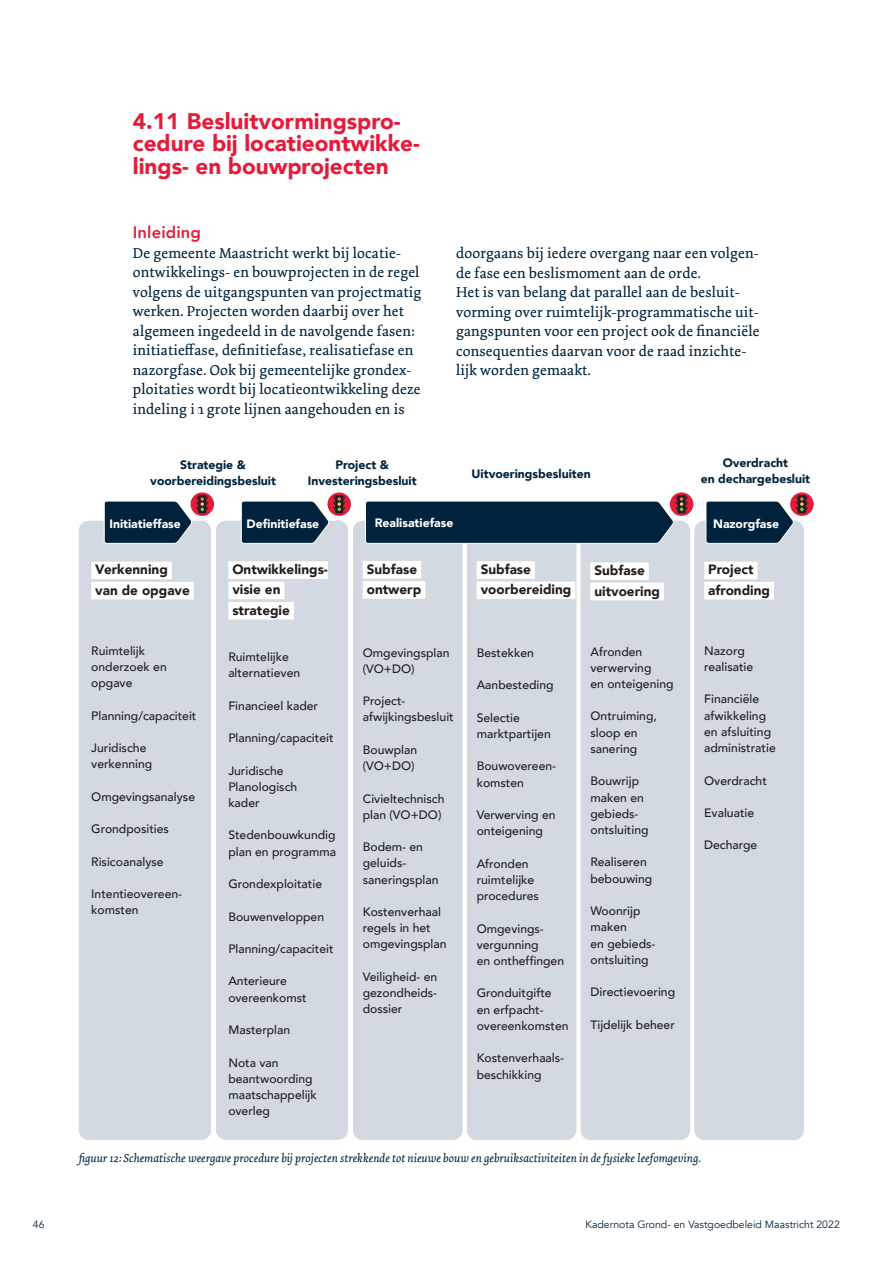
<style>
.page{position:relative;width:893px;height:1263px;background:#fff}
.page>*{position:absolute;margin:0;border:0;box-sizing:border-box;transform-origin:0 0}
.t1{font:900 22.5px/22.5px "Avenir";color:#e41c3b}
.t2{font:800 16.5px "Avenir";letter-spacing:.01em;color:#e41c3b}
.t3{font:15px/19.5px "Dolly Pro";letter-spacing:.01em;color:#00223c}
.t4{font:900 13.5px/20.2px "Avenir";color:#231f20}
.t5{font:500 12.15px/16.2px "Avenir";color:#231f20}
.t6{font:900 12.15px/16.2px "Avenir";color:#00223c;text-align:center}
.t7{font:900 12.15px "Avenir";color:#fff}
.t8{font:italic 12px "Dolly";color:#00223c}
.t9{font:10.5px "Avenir";color:#00223c}
</style>
<div class="page">
<div style="left:467px;top:521px;width:109px;height:619px;background:#d2d9e1;border-radius:10px"></div>
<div style="left:353px;top:521px;width:109px;height:619px;background:#d2d9e1;border-radius:10px"></div>
<div style="left:581px;top:521px;width:109px;height:619px;background:#d2d9e1;border-radius:10px"></div>
<div style="left:477px;top:561px;width:58px;height:18px;background:#fff"></div>
<div style="left:477px;top:581px;width:98px;height:18px;background:#fff"></div>
<div style="left:79px;top:521px;width:132px;height:619px;background:#d2d9e1;border-radius:10px"></div>
<div style="left:91px;top:562px;width:81px;height:17px;background:#fff"></div>
<div style="left:91px;top:582px;width:103px;height:17px;background:#fff"></div>
<div style="left:216px;top:521px;width:132px;height:619px;background:#d2d9e1;border-radius:10px"></div>
<div style="left:228px;top:561px;width:100px;height:18px;background:#fff"></div>
<div style="left:228px;top:582px;width:56px;height:17px;background:#fff"></div>
<div style="left:228px;top:602px;width:66px;height:17px;background:#fff"></div>
<div style="left:363px;top:561px;width:58px;height:17px;background:#fff"></div>
<div style="left:363px;top:581px;width:62px;height:18px;background:#fff"></div>
<div style="left:590px;top:562px;width:59px;height:18px;background:#fff"></div>
<div style="left:590px;top:583px;width:74px;height:17px;background:#fff"></div>
<div style="left:694px;top:521px;width:110px;height:619px;background:#d2d9e1;border-radius:10px"></div>
<div style="left:704px;top:562px;width:53px;height:17px;background:#fff"></div>
<div style="left:704px;top:582px;width:70px;height:17px;background:#fff"></div>
<svg style="left:191px;top:492px;width:23px;height:24px"></svg>
<div style="left:198px;top:495px;width:8px;height:18px;background:#231f20"></div>
<svg style="left:103px;top:497px;width:106px;height:47px"></svg>
<svg style="left:327px;top:492px;width:24px;height:24px"></svg>
<div style="left:335px;top:495px;width:8px;height:18px;background:#231f20"></div>
<svg style="left:241px;top:497px;width:105px;height:47px"></svg>
<svg style="left:670px;top:492px;width:23px;height:24px"></svg>
<div style="left:678px;top:495px;width:8px;height:18px;background:#231f20"></div>
<svg style="left:365px;top:497px;width:323px;height:47px;background:#2b455a"></svg>
<svg style="left:790px;top:492px;width:24px;height:24px"></svg>
<div style="left:798px;top:495px;width:8px;height:18px;background:#231f20"></div>
<svg style="left:705px;top:497px;width:103px;height:47px"></svg>
<h1 class="t1" style="left:133px;top:109px;width:288px">4.11 Besluitvormingspro&shy;cedure bij locatieontwikke&shy;lings- en bouwprojecten</h1>
<h2 class="t2" style="left:133px;top:220px;width:69px">Inleiding</h2>
<p class="t3" style="left:133px;top:243px;width:290px">De gemeente Maastricht werkt bij locatie&shy;ontwikkelings- en bouwprojecten in de regel volgens de uitgangspunten van projectmatig werken. Projecten worden daarbij over het algemeen ingedeeld in de navolgende fasen: initiatieffase, definitiefase, realisatiefase en nazorgfase. Ook bij gemeentelijke grondex&shy;ploitaties wordt bij locatieontwikkeling deze indeling in grote lijnen aangehouden en is</p>
<p class="t3" style="left:456px;top:243px;width:305px">doorgaans bij iedere overgang naar een volgen&shy;de fase een beslismoment aan de orde.<br>Het is van belang dat parallel aan de besluit&shy;vorming over ruimtelijk-programmatische uit&shy;gangspunten voor een project ook de financiële consequenties daarvan voor de raad inzichte&shy;lijk worden gemaakt.</p>
<p class="t6" style="left:150px;top:457px;width:127px">Strategie &amp; voorbereidingsbesluit</p>
<p class="t6" style="left:308px;top:456px;width:110px">Project &amp;<br>Investeringsbesluit</p>
<p class="t6" style="left:472px;top:466px;width:121px">Uitvoeringsbesluiten</p>
<p class="t6" style="left:701px;top:454px;width:111px">Overdracht<br>en dechargebesluit</p>
<p class="t7" style="left:109px;top:513px;width:73px">Initiatieffase</p>
<p class="t4" style="left:95px;top:559px;width:96px">Verkenning van de opgave</p>
<p class="t5" style="left:91px;top:642px;width:77px">Ruimtelijk onderzoek en opgave</p>
<p class="t5" style="left:91px;top:707px;width:107px">Planning/capaciteit</p>
<p class="t5" style="left:91px;top:739px;width:63px">Juridische verkenning</p>
<p class="t5" style="left:91px;top:788px;width:105px">Omgevingsanalyse</p>
<p class="t5" style="left:91px;top:820px;width:79px">Grondposities</p>
<p class="t5" style="left:91px;top:853px;width:74px">Risicoanalyse</p>
<p class="t5" style="left:91px;top:885px;width:92px">Intentieovereen&shy;komsten</p>
<p class="t7" style="left:247px;top:513px;width:74px">Definitiefase</p>
<p class="t4" style="left:232px;top:559px;width:97px">Ontwikkelings&shy;visie en strategie</p>
<p class="t5" style="left:228px;top:648px;width:73px">Ruimtelijke alternatieven</p>
<p class="t5" style="left:228px;top:697px;width:91px">Financieel kader</p>
<p class="t5" style="left:228px;top:729px;width:107px">Planning/capaciteit</p>
<p class="t5" style="left:228px;top:761px;width:70px">Juridische<br>Planologisch kader</p>
<p class="t5" style="left:228px;top:826px;width:109px">Stedenbouwkundig plan en programma</p>
<p class="t5" style="left:228px;top:875px;width:95px">Grondexploitatie</p>
<p class="t5" style="left:228px;top:907px;width:97px">Bouwenveloppen</p>
<p class="t5" style="left:228px;top:940px;width:107px">Planning/capaciteit</p>
<p class="t5" style="left:228px;top:972px;width:80px">Anterieure overeenkomst</p>
<p class="t5" style="left:228px;top:1021px;width:63px">Masterplan</p>
<p class="t5" style="left:228px;top:1053px;width:90px">Nota van beantwoording maatschappelijk overleg</p>
<p class="t7" style="left:375px;top:512px;width:80px">Realisatiefase</p>
<p class="t4" style="left:367px;top:559px;width:56px">Subfase ontwerp</p>
<p class="t5" style="left:363px;top:643px;width:88px">Omgevingsplan (VO+DO)</p>
<p class="t5" style="left:363px;top:692px;width:92px">Project&shy;afwijkingsbesluit</p>
<p class="t5" style="left:363px;top:741px;width:56px">Bouwplan (VO+DO)</p>
<p class="t5" style="left:363px;top:789px;width:83px">Civieltechnisch plan (VO+DO)</p>
<p class="t5" style="left:363px;top:838px;width:77px">Bodem- en geluids&shy;saneringsplan</p>
<p class="t5" style="left:363px;top:903px;width:85px">Kostenverhaal regels in het omgevingsplan</p>
<p class="t5" style="left:363px;top:968px;width:76px;text-align:justify">Veiligheid- en gezondheids&shy;dossier</p>
<p class="t4" style="left:481px;top:559px;width:92px">Subfase voorbereiding</p>
<p class="t5" style="left:477px;top:644px;width:59px">Bestekken</p>
<p class="t5" style="left:477px;top:676px;width:79px">Aanbesteding</p>
<p class="t5" style="left:477px;top:709px;width:76px">Selectie marktpartijen</p>
<p class="t5" style="left:477px;top:757px;width:81px">Bouwovereen&shy;komsten</p>
<p class="t5" style="left:477px;top:806px;width:80px">Verwerving en onteigening</p>
<p class="t5" style="left:477px;top:855px;width:64px">Afronden ruimtelijke procedures</p>
<p class="t5" style="left:477px;top:919px;width:89px">Omgevings&shy;vergunning<br>en ontheffingen</p>
<p class="t5" style="left:477px;top:984px;width:93px">Gronduitgifte<br>en erfpacht&shy;overeenkomsten</p>
<p class="t5" style="left:477px;top:1049px;width:89px">Kostenverhaals&shy;beschikking</p>
<p class="t4" style="left:594px;top:560px;width:67px">Subfase uitvoering</p>
<p class="t5" style="left:590px;top:642px;width:85px">Afronden verwerving<br>en onteigening</p>
<p class="t5" style="left:590px;top:707px;width:68px">Ontruiming, sloop en sanering</p>
<p class="t5" style="left:590px;top:772px;width:60px">Bouwrijp maken en gebieds&shy;ontsluiting</p>
<p class="t5" style="left:590px;top:853px;width:63px">Realiseren bebouwing</p>
<p class="t5" style="left:590px;top:902px;width:66px">Woonrijp maken<br>en gebieds&shy;ontsluiting</p>
<p class="t5" style="left:590px;top:983px;width:86px">Directievoering</p>
<p class="t5" style="left:590px;top:1016px;width:86px">Tijdelijk beheer</p>
<p class="t7" style="left:713px;top:513px;width:67px">Nazorgfase</p>
<p class="t4" style="left:708px;top:559px;width:63px">Project afronding</p>
<p class="t5" style="left:704px;top:642px;width:51px">Nazorg realisatie</p>
<p class="t5" style="left:704px;top:690px;width:73px">Financiële afwikkeling en afsluiting administratie</p>
<p class="t5" style="left:704px;top:771px;width:64px">Overdracht</p>
<p class="t5" style="left:704px;top:804px;width:52px">Evaluatie</p>
<p class="t5" style="left:704px;top:836px;width:55px">Decharge</p>
<p class="t8" style="left:79px;top:1151px;width:624px">figuur 12: Schematische weergave procedure bij projecten strekkende tot nieuwe bouw en gebruiksactiviteiten in de fysieke leefomgeving.</p>
<p class="t9" style="left:33px;top:1218px;width:13px">46</p>
<p class="t9" style="left:585px;top:1218px;width:256px">Kadernota Grond- en Vastgoedbeleid Maastricht 2022</p>
</div>
